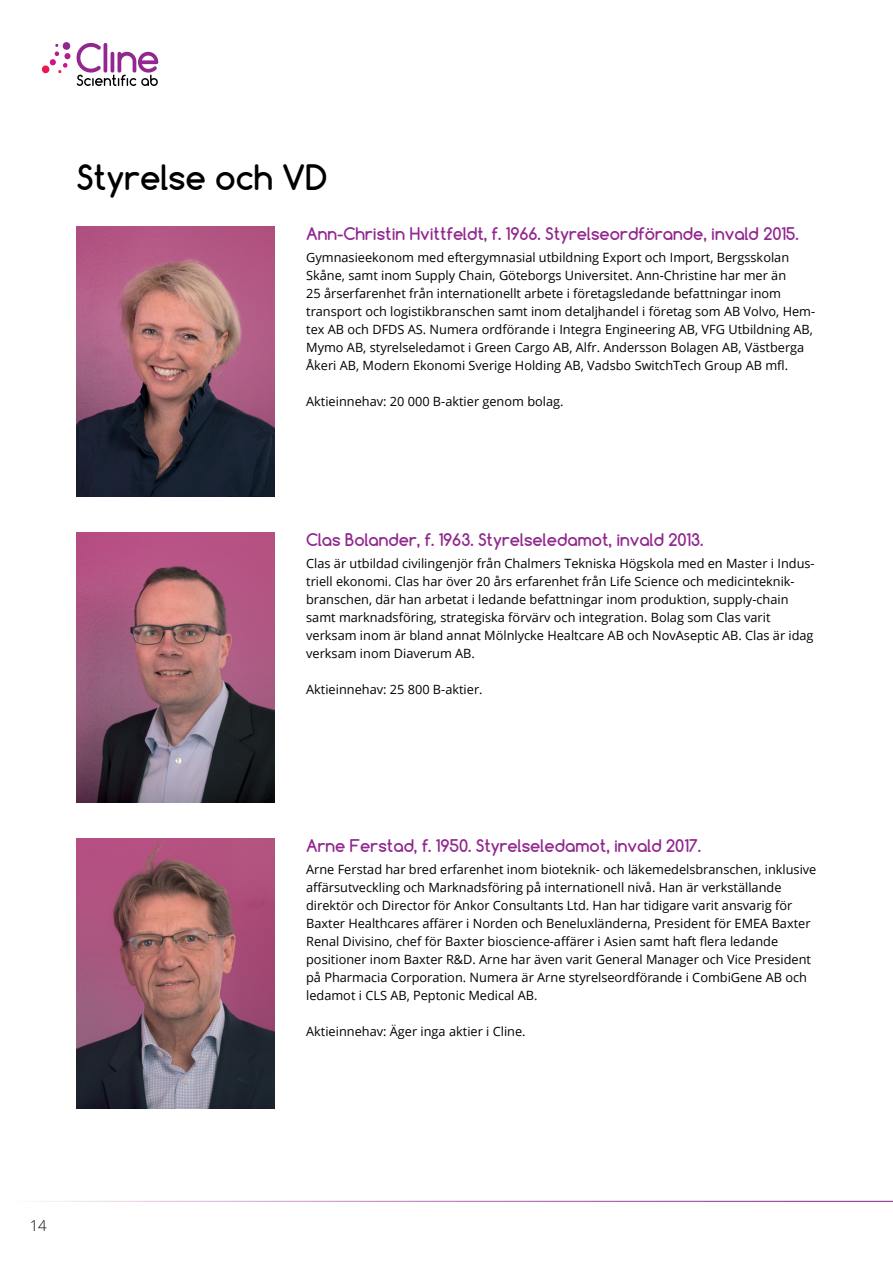
<style>
.page{position:relative;width:893px;height:1263px;background:#fff}
.page>*{position:absolute;margin:0;border:0;box-sizing:border-box;transform-origin:0 0}
.t1{font:700 33px "Comfortaa";color:#000}
.t2{font:700 16.5px "Comfortaa";color:#92278f}
.t3{font:300 15px "Open Sans";color:#000}
.t4{font:12.75px/18px "Open Sans";color:#000}
</style>
<div class="page">
<svg style="left:77px;top:43px;width:81px;height:43px"></svg>
<svg style="left:42px;top:65px;width:8px;height:9px"></svg>
<div style="left:50px;top:59px;width:6px;height:7px;background:#d20f8c;border-radius:3px"></div>
<svg style="left:54px;top:42px;width:17px;height:31px"></svg>
<hr style="left:0;top:1201px;width:893px;height:1px;background:#92278f">
<img style="left:77px;top:226px;width:197px;height:270px">
<img style="left:77px;top:532px;width:197px;height:270px">
<img style="left:77px;top:838px;width:197px;height:270px">
<h1 class="t1" style="left:77px;top:157px;width:252px">Styrelse och VD</h1>
<p class="t2" style="left:306px;top:223px;width:494px">Ann-Christin Hvittfeldt, f. 1966. Styrelseordförande, invald 2015.</p>
<p class="t4" style="left:306px;top:248px;width:510px">Gymnasieekonom med eftergymnasial utbildning Export och Import, Bergsskolan Skåne, samt inom Supply Chain, Göteborgs Universitet. Ann-Christine har mer än<br>25 årserfarenhet från internationellt arbete i företagsledande befattningar inom transport och logistikbranschen samt inom detaljhandel i företag som AB Volvo, Hem&shy;tex AB och DFDS AS. Numera ordförande i Integra Engineering AB, VFG Utbildning AB, Mymo AB, styrelseledamot i Green Cargo AB, Alfr. Andersson Bolagen AB, Västberga Åkeri AB, Modern Ekonomi Sverige Holding AB, Vadsbo SwitchTech Group AB mfl.</p>
<p class="t4" style="left:306px;top:392px;width:259px">Aktieinnehav: 20 000 B-aktier genom bolag.</p>
<p class="t2" style="left:306px;top:529px;width:399px">Clas Bolander, f. 1963. Styrelseledamot, invald 2013.</p>
<p class="t4" style="left:306px;top:554px;width:510px">Clas är utbildad civilingenjör från Chalmers Tekniska Högskola med en Master i Indus&shy;triell ekonomi. Clas har över 20 års erfarenhet från Life Science och medicinteknik&shy;branschen, där han arbetat i ledande befattningar inom produktion, supply-chain samt marknadsföring, strategiska förvärv och integration. Bolag som Clas varit verksam inom är bland annat Mölnlycke Healtcare AB och NovAseptic AB. Clas är idag verksam inom Diaverum AB.</p>
<p class="t4" style="left:306px;top:680px;width:178px">Aktieinnehav: 25 800 B-aktier.</p>
<p class="t2" style="left:306px;top:835px;width:396px">Arne Ferstad, f. 1950. Styrelseledamot, invald 2017.</p>
<p class="t4" style="left:306px;top:860px;width:512px">Arne Ferstad har bred erfarenhet inom bioteknik- och läkemedelsbranschen, inklusive affärsutveckling och Marknadsföring på internationell nivå. Han är verkställande direktör och Director för Ankor Consultants Ltd. Han har tidigare varit ansvarig för Baxter Healthcares affärer i Norden och Beneluxländerna, President för EMEA Baxter Renal Divisino, chef för Baxter bioscience-affärer i Asien samt haft flera ledande positioner inom Baxter R&amp;D. Arne har även varit General Manager och Vice President på Pharmacia Corporation. Numera är Arne styrelseordförande i CombiGene AB och ledamot i CLS AB, Peptonic Medical AB.</p>
<p class="t4" style="left:306px;top:1022px;width:221px">Aktieinnehav: Äger inga aktier i Cline.</p>
<p class="t3" style="left:30px;top:1215px;width:19px">14</p>
</div>
